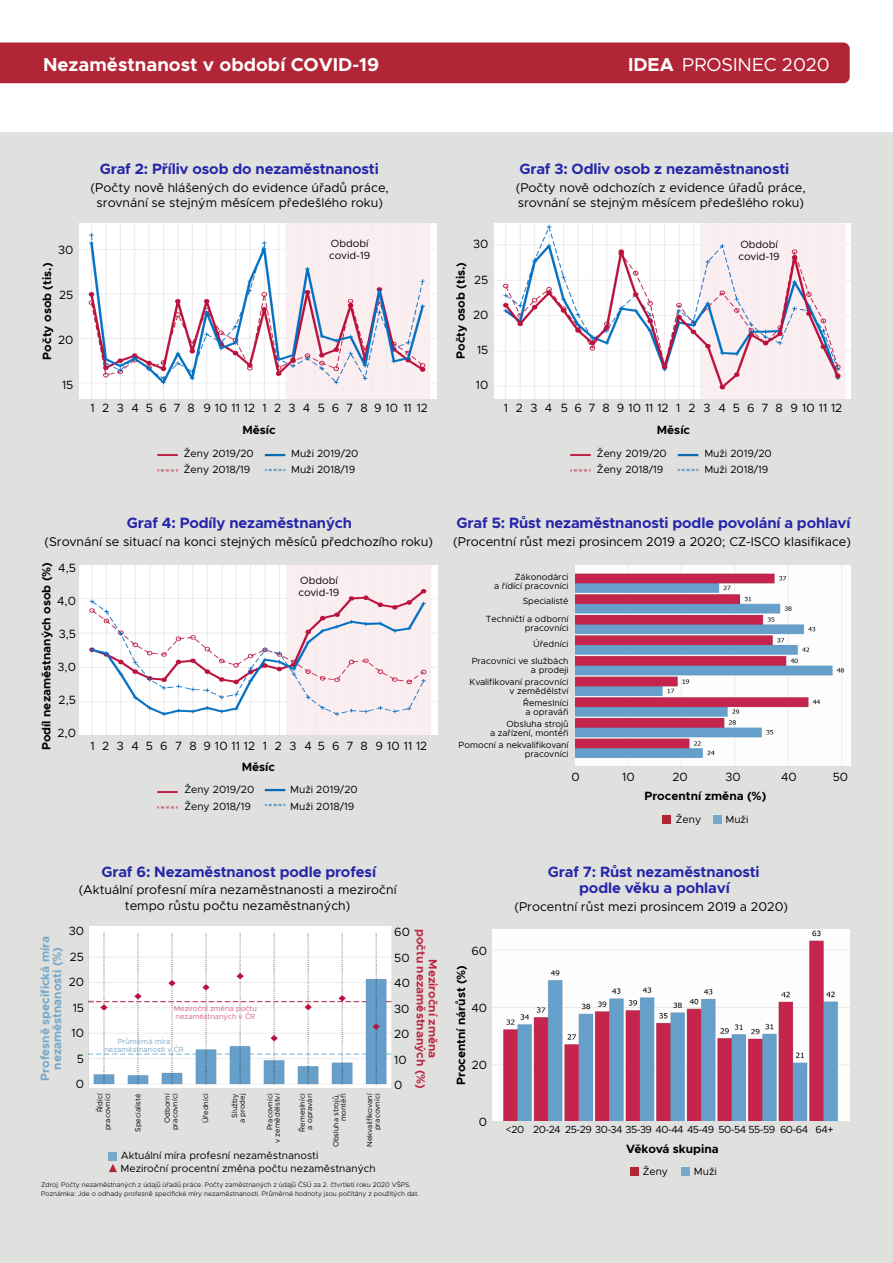
<style>
.page{position:relative;width:893px;height:1263px;background:#fff}
.page>*{position:absolute;margin:0;border:0;box-sizing:border-box;transform-origin:0 0}
.t1{font:700 18.75px "Metropolis";color:#fffefd}
.t2{font:18.75px "Metropolis";color:#fffefd}
.t3{font:700 15px/16.5px "Metropolis";letter-spacing:-.01em;color:#2526a9;text-align:center}
.t4{font:12.75px/15.3px "Metropolis";color:#000;text-align:center}
.t5{font:12px/25.5px "Metropolis";color:#000;text-align:right}
.t6{font:700 12px "Metropolis";color:#000}
.t7{font:700 12px/12px "Metropolis";color:#75a7c8;text-align:center}
.t8{font:700 12px/12px "Metropolis";color:#bd2842;text-align:center}
.t9{font:10.5px/16.5px "Metropolis";color:#000}
.t10{font:10.35px "Metropolis";letter-spacing:-.05em;color:#000}
.t11{font:9px/11.9px "Metropolis";color:#000;text-align:right}
.t12{font:7.5px/7.5px "Metropolis";color:#000;text-align:right}
.t13{font:7.5px/7.5px "Metropolis";color:#d1647e}
.t14{font:7.5px/7.5px "Metropolis";color:#75a7c8;text-align:center}
.t15{font:300 6.75px/9px "Metropolis";color:#000}
.s1{font-weight:700}
</style>
<div class="page">
<div style="left:0;top:132px;width:893px;height:1131px;background:#e0e0de"></div>
<div style="left:0;top:43px;width:850px;height:40px;background:#b12537"></div>
<div style="left:662px;top:815px;width:9px;height:9px;background:#b12537"></div>
<div style="left:714px;top:815px;width:8px;height:9px;background:#77a9ca"></div>
<div style="left:630px;top:1167px;width:8px;height:9px;background:#b12537"></div>
<div style="left:681px;top:1167px;width:8px;height:9px;background:#77a9ca"></div>
<div style="left:108px;top:1152px;width:9px;height:8px;background:#77a9ca"></div>
<img style="left:264px;top:453px;width:22px;height:19px">
<img style="left:157px;top:454px;width:21px;height:18px">
<img style="left:570px;top:454px;width:21px;height:18px">
<img style="left:677px;top:453px;width:22px;height:19px">
<img style="left:157px;top:791px;width:21px;height:18px">
<img style="left:264px;top:788px;width:22px;height:19px">
<svg style="left:109px;top:1164px;width:8px;height:8px"></svg>
<img style="left:79px;top:224px;width:357px;height:175px">
<img style="left:494px;top:224px;width:356px;height:175px">
<img style="left:576px;top:566px;width:274px;height:199px">
<img style="left:80px;top:566px;width:357px;height:169px">
<img style="left:492px;top:929px;width:358px;height:191px">
<img style="left:89px;top:927px;width:302px;height:161px">
<div style="left:325px;top:239px;width:53px;height:24px;background:#faeef0"></div>
<div style="left:737px;top:240px;width:49px;height:24px;background:#faeef0"></div>
<div style="left:296px;top:576px;width:51px;height:24px;background:#faeef0"></div>
<h1 class="t1" style="left:43px;top:53px;width:338px">Nezaměstnanost v období COVID-19</h1>
<h1 class="t2" style="left:628px;top:53px;width:203px"><span class="s1">IDEA</span> PROSINEC 2020</h1>
<p class="t3" style="left:100px;top:160px;width:281px">Graf 2: Příliv osob do nezaměstnanosti</p>
<p class="t4" style="left:91px;top:179px;width:300px">(Počty nově hlášených do evidence úřadů práce, srovnání se stejným měsícem předešlého roku)</p>
<p class="t3" style="left:519px;top:160px;width:271px">Graf 3: Odliv osob z nezaměstnanosti</p>
<p class="t4" style="left:516px;top:179px;width:292px;text-align:left">(Počty nově odchozích z evidence úřadů práce, srovnání se stejným měsícem předešlého roku)</p>
<p class="t9" style="left:329px;top:238px;width:43px;line-height:12px">Období covid-19</p>
<p class="t9" style="left:739px;top:239px;width:43px;line-height:12px">Období covid-19</p>
<p class="t5" style="left:473px;top:231px;width:17px">30</p>
<p class="t5" style="left:474px;top:267px;width:16px">25</p>
<p class="t5" style="left:473px;top:302px;width:17px">20</p>
<p class="t5" style="left:477px;top:337px;width:13px">15</p>
<p class="t5" style="left:476px;top:372px;width:14px">10</p>
<p class="t5" style="left:58px;top:237px;width:17px">30</p>
<p class="t5" style="left:59px;top:282px;width:16px">25</p>
<p class="t5" style="left:58px;top:327px;width:17px">20</p>
<p class="t5" style="left:62px;top:372px;width:13px">15</p>
<p class="t9" style="left:754px;top:248px;width:39px">Období</p>
<p class="t6" style="left:40px;top:359px;width:98px;rotate:-90deg">Počty osob (tis.)</p>
<p class="t6" style="left:453px;top:359px;width:98px;rotate:-90deg">Počty osob (tis.)</p>
<p class="t5" style="left:90px;top:396px;width:339px">1 2 3 4 5 6 7 8 9 10 11 12 1 2 3 4 5 6 7 8 9 10 11 12</p>
<p class="t5" style="left:504px;top:395px;width:340px">1 2 3 4 5 6 7 8 9 10 11 12 1 2 3 4 5 6 7 8 9 10 11 12</p>
<p class="t6" style="left:242px;top:422px;width:35px">Měsíc</p>
<p class="t6" style="left:657px;top:422px;width:35px">Měsíc</p>
<p class="t9" style="left:184px;top:445px;width:71px">Ženy 2019/20<br>Ženy 2018/19</p>
<p class="t9" style="left:291px;top:445px;width:69px">Muži 2019/20<br>Muži 2018/19</p>
<p class="t9" style="left:597px;top:445px;width:71px">Ženy 2019/20<br>Ženy 2018/19</p>
<p class="t9" style="left:704px;top:445px;width:69px">Muži 2019/20<br>Muži 2018/19</p>
<p class="t3" style="left:127px;top:514px;width:227px">Graf 4: Podíly nezaměstnaných</p>
<p class="t4" style="left:45px;top:534px;width:390px">(Srovnání se situací na konci stejných měsíců předchozího roku)</p>
<p class="t6" style="left:39px;top:750px;width:190px;rotate:-90deg">Podíl nezaměstnaných osob (%)</p>
<p class="t5" style="left:58px;top:555px;width:19px">4,5</p>
<p class="t5" style="left:57px;top:588px;width:20px">4,0</p>
<p class="t5" style="left:59px;top:621px;width:19px">3,5</p>
<p class="t5" style="left:58px;top:654px;width:20px">3,0</p>
<p class="t5" style="left:59px;top:687px;width:19px">2,5</p>
<p class="t5" style="left:58px;top:720px;width:20px">2,0</p>
<p class="t9" style="left:298px;top:575px;width:43px;line-height:12px">Období covid-19</p>
<p class="t9" style="left:310px;top:577px;width:43px;line-height:12.6px">Období covid-19</p>
<p class="t5" style="left:90px;top:733px;width:338px">1 2 3 4 5 6 7 8 9 10 11 12 1 2 3 4 5 6 7 8 9 10 11 12</p>
<p class="t6" style="left:242px;top:759px;width:35px">Měsíc</p>
<p class="t9" style="left:184px;top:781px;width:71px">Ženy 2019/20<br>Ženy 2018/19</p>
<p class="t9" style="left:290px;top:781px;width:69px">Muži 2019/20<br>Muži 2018/19</p>
<p class="t3" style="left:101px;top:863px;width:276px">Graf 6: Nezaměstnanost podle profesí</p>
<p class="t4" style="left:79px;top:882px;width:319px">(Aktuální profesní míra nezaměstnanosti a meziroční tempo růstu počtu nezaměstnaných)</p>
<p class="t5" style="left:69px;top:918px;width:17px">30<br>25<br>20<br>15<br>10<br>5<br>0</p>
<p class="t5" style="left:394px;top:919px;width:17px;text-align:left">60<br>50<br>40<br>30<br>20<br>10<br>0</p>
<p class="t7" style="left:39px;top:1080px;width:146px;rotate:-90deg">Profesně specifická míra nezaměstnanosti (%)</p>
<p class="t8" style="left:439px;top:929px;width:161px;rotate:90deg">Meziroční změna<br>počtu nezaměstnaných (%)</p>
<p class="t13" style="left:174px;top:1005px;width:85px">Meziroční změna počtu nezaměstnaných v ČR</p>
<p class="t14" style="left:104px;top:1038px;width:81px">Průměrná míra nezaměstnanosti v ČR</p>
<p class="t12" style="left:96px;top:1130px;width:39px;rotate:-90deg">Řídící pracovníci</p>
<p class="t12" style="left:134px;top:1132px;width:40px;rotate:-90deg">Specialisté</p>
<p class="t12" style="left:164px;top:1130px;width:39px;rotate:-90deg">Odborní pracovníci</p>
<p class="t12" style="left:202px;top:1123px;width:31px;rotate:-90deg">Úředníci</p>
<p class="t12" style="left:231px;top:1123px;width:32px;rotate:-90deg">Služby<br>a prodej</p>
<p class="t12" style="left:266px;top:1143px;width:51px;rotate:-90deg">Pracovníci<br>v zemědělství</p>
<p class="t12" style="left:298px;top:1131px;width:39px;text-align:left;rotate:-90deg">Řemeslníci a opravári</p>
<p class="t12" style="left:332px;top:1147px;width:55px;rotate:-90deg">Obsluha strojů, montéři</p>
<p class="t12" style="left:366px;top:1147px;width:55px;rotate:-90deg">Nekvalifikovaní pracovníci</p>
<p class="t9" style="left:120px;top:1149px;width:257px;line-height:12.8px">Aktuální míra profesní nezaměstnanosti<br>Meziroční procentní změna počtu nezaměstnaných</p>
<p class="t15" style="left:41px;top:1180px;width:379px">Zdroj: Počty nezaměstnaných z údajů úřadů práce. Počty zaměstnaných z údajů ČSÚ za 2. čtvrtletí roku 2020 VŠPS.<br>Poznámka: Jde o odhady profesně specifické míry nezaměstnanosti. Průměrné hodnoty jsou počítány z použitých dat.</p>
<p class="t3" style="left:457px;top:514px;width:396px">Graf 5: Růst nezaměstnanosti podle povolání a pohlaví</p>
<p class="t4" style="left:453px;top:534px;width:399px">(Procentní růst mezi prosincem 2019 a 2020; CZ-ISCO klasifikace)</p>
<p class="t11" style="left:494px;top:573px;width:76px;line-height:9px">Zákonodárci<br>a řídící pracovníci</p>
<p class="t11" style="left:486px;top:592px;width:84px;line-height:17.9px">Specialisté<br>Techničtí a odborní</p>
<p class="t11" style="left:472px;top:620px;width:98px;line-height:16.4px">pracovníci<br>Úředníci<br>Pracovníci ve službách</p>
<p class="t11" style="left:469px;top:664px;width:101px">a prodeji<br>Kvalifikovaní pracovníci</p>
<p class="t11" style="left:510px;top:685px;width:61px">v zemědělství<br>Řemeslníci</p>
<p class="t11" style="left:507px;top:706px;width:64px">a opraváři<br>Obsluha strojů</p>
<p class="t11" style="left:458px;top:726px;width:112px">a zařízení, montéři<br>Pomocní a nekvalifikovaní</p>
<p class="t11" style="left:525px;top:747px;width:45px">pracovníci</p>
<p class="t5" style="left:571px;top:764px;width:10px">0</p>
<p class="t5" style="left:622px;top:764px;width:14px">10</p>
<p class="t5" style="left:672px;top:764px;width:17px">20</p>
<p class="t5" style="left:725px;top:764px;width:17px">30</p>
<p class="t5" style="left:781px;top:764px;width:17px">40</p>
<p class="t5" style="left:833px;top:764px;width:17px">50</p>
<p class="t6" style="left:645px;top:788px;width:123px">Procentní změna (%)</p>
<p class="t9" style="left:676px;top:811px;width:27px">Ženy</p>
<p class="t9" style="left:725px;top:811px;width:24px">Muži</p>
<p class="t5" style="left:471px;top:938px;width:17px">60</p>
<p class="t6" style="left:453px;top:1085px;width:122px;rotate:-90deg">Procentní nárůst (%)</p>
<p class="t5" style="left:471px;top:995px;width:17px">40</p>
<p class="t5" style="left:472px;top:1052px;width:17px">20</p>
<p class="t5" style="left:479px;top:1109px;width:10px">0</p>
<p class="t3" style="left:548px;top:863px;width:213px">Graf 7: Růst nezaměstnanosti podle věku a pohlaví</p>
<p class="t4" style="left:514px;top:899px;width:275px">(Procentní růst mezi prosincem 2019 a 2020)</p>
<p class="t10" style="left:506px;top:1123px;width:329px">&lt;20 20-24 25-29 30-34 35-39 40-44 45-49 50-54 55-59 60-64 64+</p>
<p class="t6" style="left:626px;top:1141px;width:94px">Věková skupina</p>
<p class="t9" style="left:643px;top:1163px;width:27px">Ženy</p>
<p class="t9" style="left:694px;top:1163px;width:24px">Muži</p>
</div>
